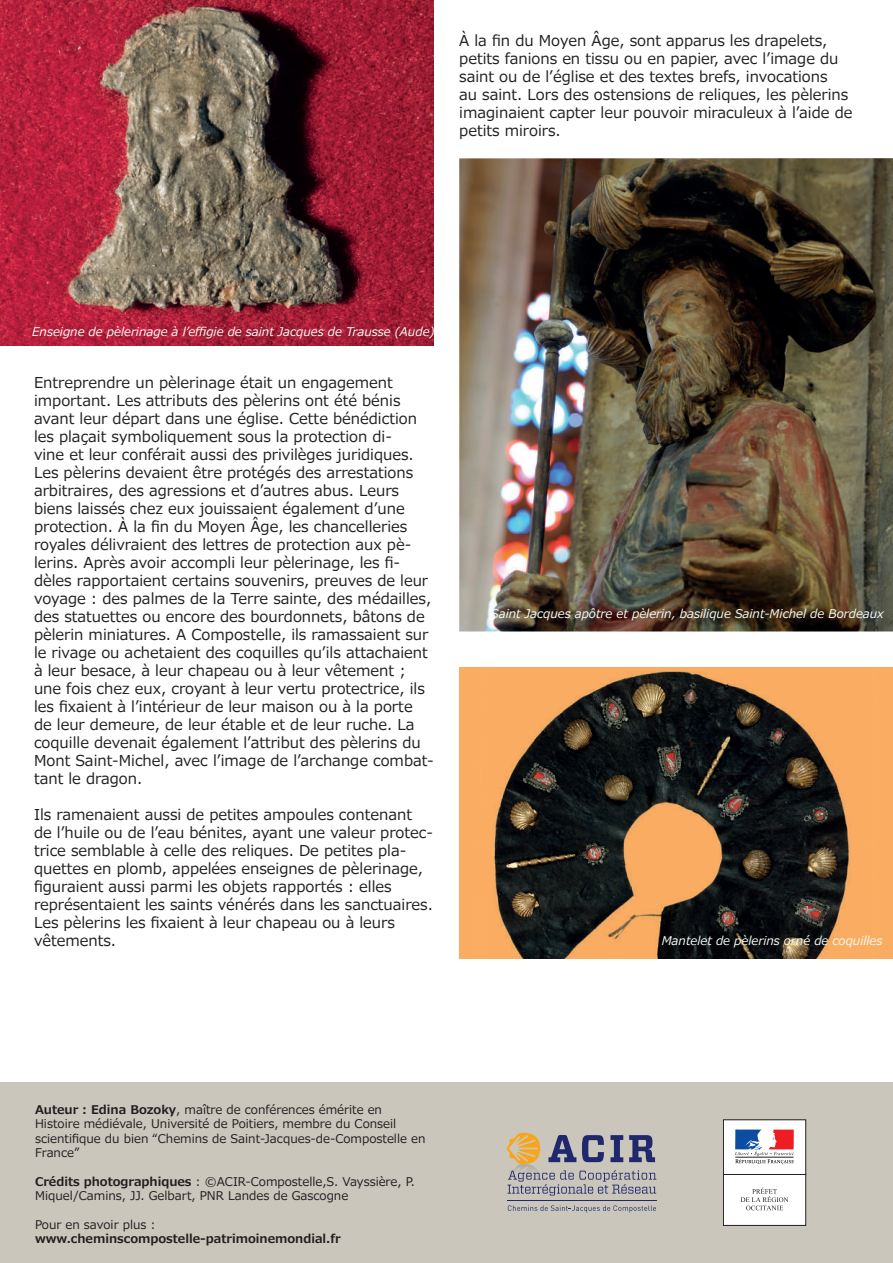
<style>
.page{position:relative;width:893px;height:1263px;background:#fff}
.page>*{position:absolute;margin:0;border:0;box-sizing:border-box;transform-origin:0 0}
.t1{font:15px/18px "Meiryo";color:#231f20}
.t2{font:12px/14.4px "Meiryo";color:#231f20}
.t3{font:italic 12px "Meiryo";color:#f6fbf6}
.t4{font:700 12px "Meiryo";color:#231f20}
.s1{font-weight:700}
</style>
<div class="page">
<div style="left:0;top:1083px;width:893px;height:180px;background:#cbc6bc"></div>
<svg style="left:507px;top:1133px;width:149px;height:62px"></svg>
<svg style="left:508px;top:1205px;width:148px;height:7px"></svg>
<hr style="left:507px;top:1200px;width:150px;height:1px;background:#1f286c">
<div style="left:723px;top:1120px;width:83px;height:54px;background:#fff"></div>
<div style="left:723px;top:1119px;width:83px;height:56px;border:1px solid #231f20"></div>
<div style="left:723px;top:1174px;width:83px;height:51px;background:#fff"></div>
<div style="left:723px;top:1174px;width:83px;height:52px;border:1px solid #231f20"></div>
<svg style="left:741px;top:1187px;width:47px;height:23px"></svg>
<svg style="left:735px;top:1130px;width:59px;height:34px"></svg>
<img style="left:0;top:0;width:434px;height:345px">
<img style="left:459px;top:668px;width:434px;height:290px">
<img style="left:459px;top:158px;width:434px;height:473px">
<p class="t1" style="left:459px;top:32px;width:395px">À la fin du Moyen Âge, sont apparus les drapelets, petits fanions en tissu ou en papier, avec l’image du saint ou de l’église et des textes brefs, invocations<br>au saint. Lors des ostensions de reliques, les pèlerins imaginaient capter leur pouvoir miraculeux à l’aide de petits miroirs.</p>
<p class="t3" style="left:32px;top:323px;width:404px">Enseigne de pèlerinage à l’effigie de saint Jacques de Trausse (Aude)</p>
<p class="t1" style="left:34px;top:374px;width:401px">Entreprendre un pèlerinage était un engagement important. Les attributs des pèlerins ont été bénis avant leur départ dans une église. Cette bénédiction les plaçait symboliquement sous la protection di-<br>vine et leur conférait aussi des privilèges juridiques.<br>Les pèlerins devaient être protégés des arrestations arbitraires, des agressions et d’autres abus. Leurs biens laissés chez eux jouissaient également d’une protection. À la fin du Moyen Âge, les chancelleries royales délivraient des lettres de protection aux pè&shy;lerins. Après avoir accompli leur pèlerinage, les fi&shy;dèles rapportaient certains souvenirs, preuves de leur voyage : des palmes de la Terre sainte, des médailles, des statuettes ou encore des bourdonnets, bâtons de pèlerin miniatures. A Compostelle, ils ramassaient sur le rivage ou achetaient des coquilles qu’ils attachaient à leur besace, à leur chapeau ou à leur vêtement ; une fois chez eux, croyant à leur vertu protectrice, ils les fixaient à l’intérieur de leur maison ou à la porte de leur demeure, de leur étable et de leur ruche. La coquille devenait également l’attribut des pèlerins du Mont Saint-Michel, avec l’image de l’archange combat&shy;tant le dragon.</p>
<p class="t1" style="left:34px;top:806px;width:400px">Ils ramenaient aussi de petites ampoules contenant de l’huile ou de l’eau bénites, ayant une valeur protec&shy;trice semblable à celle des reliques. De petites pla&shy;quettes en plomb, appelées enseignes de pèlerinage, figuraient aussi parmi les objets rapportés : elles représentaient les saints vénérés dans les sanctuaires.<br>Les pèlerins les fixaient à leur chapeau ou à leurs vêtements.</p>
<p class="t3" style="left:491px;top:606px;width:394px">Saint Jacques apôtre et pèlerin, basilique Saint-Michel de Bordeaux</p>
<p class="t3" style="left:662px;top:933px;width:222px">Mantelet de pèlerins orné de coquilles</p>
<p class="t2" style="left:35px;top:1103px;width:392px"><span class="s1">Auteur : Edina Bozoky</span>, maître de conférences émérite en Histoire médiévale, Université de Poitiers, membre du Conseil scientifique du bien “Chemins de Saint-Jacques-de-Compostelle en France”</p>
<p class="t2" style="left:35px;top:1175px;width:381px"><span class="s1">Crédits photographiques</span> : ©ACIR-Compostelle,S. Vayssière, P.<br>Miquel/Camins, JJ. Gelbart, PNR Landes de Gascogne</p>
<p class="t2" style="left:35px;top:1218px;width:122px">Pour en savoir plus :</p>
<p class="t4" style="left:35px;top:1231px;width:307px">www.cheminscompostelle-patrimoinemondial.fr</p>
</div>
